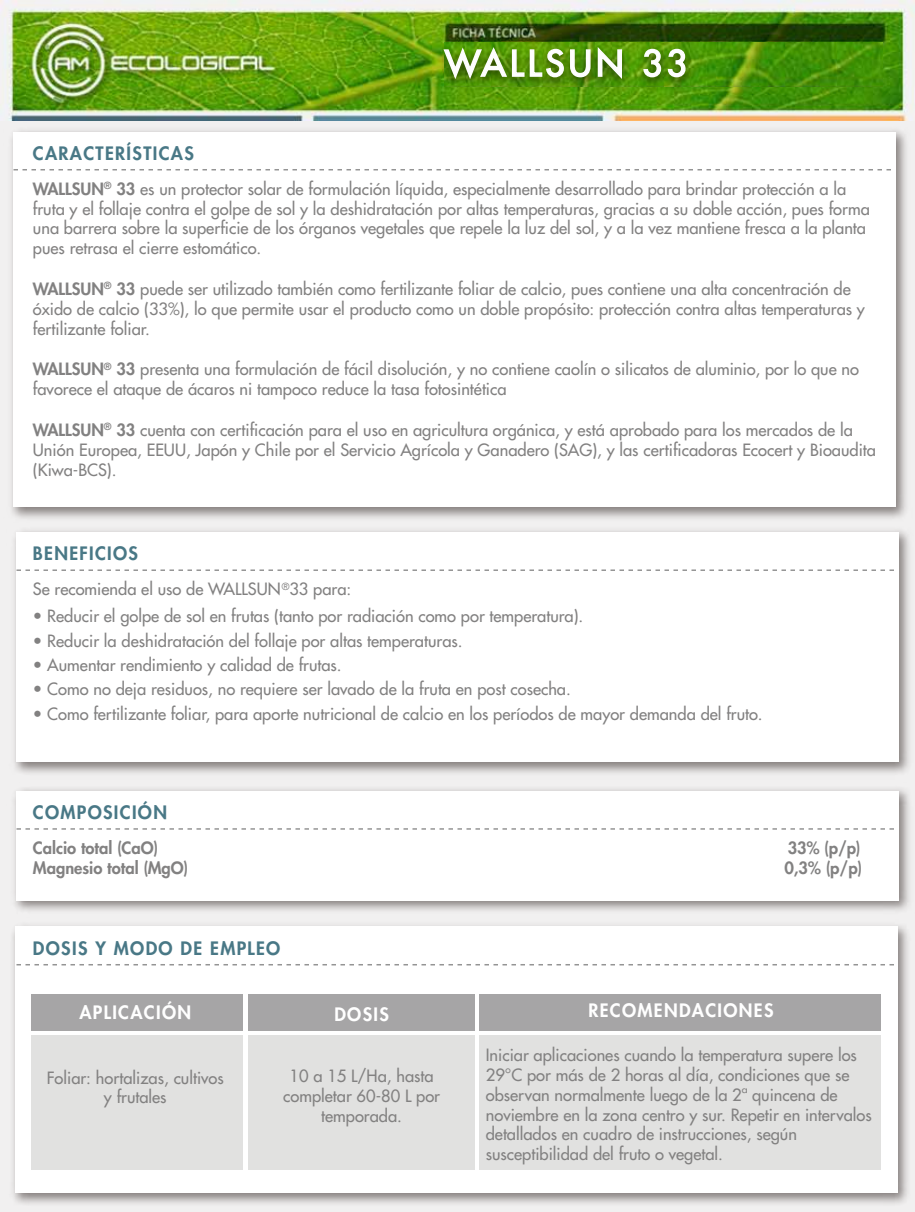
<style>
.page{position:relative;width:915px;height:1212px;background:#fff}
.page>*{position:absolute;margin:0;border:0;box-sizing:border-box;transform-origin:0 0}
.t1{font:800 18px "Futura";letter-spacing:.075em;color:#497886}
.t2{font:800 18px "Futura";letter-spacing:.075em;color:#fff}
.t3{font:16.5px/19.8px "Futura";color:#828181}
.t4{font:800 16.5px "Futura";color:#828181}
.s1{font-weight:800}
</style>
<div class="page">
<img style="left:7px;top:919px;width:908px;height:292px">
<div style="left:16px;top:927px;width:882px;height:266px;background:#fff"></div>
<img style="left:4px;top:122px;width:909px;height:402px">
<div style="left:14px;top:132px;width:882px;height:375px;background:#fff"></div>
<img style="left:7px;top:523px;width:908px;height:256px">
<div style="left:16px;top:532px;width:883px;height:230px;background:#fff"></div>
<img style="left:7px;top:782px;width:908px;height:137px">
<div style="left:16px;top:791px;width:883px;height:110px;background:#fff"></div>
<div style="left:31px;top:994px;width:211px;height:36px;background:#a6a5a6"></div>
<div style="left:31px;top:1036px;width:211px;height:134px;background:#e1e1e0"></div>
<div style="left:249px;top:994px;width:226px;height:36px;background:#a6a5a6"></div>
<div style="left:249px;top:1036px;width:226px;height:134px;background:#e1e1e0"></div>
<div style="left:479px;top:994px;width:401px;height:36px;background:#a6a5a6"></div>
<div style="left:479px;top:1036px;width:401px;height:134px;background:#e1e1e0"></div>
<svg style="left:14px;top:169px;width:877px;height:1px"></svg>
<svg style="left:16px;top:569px;width:878px;height:2px"></svg>
<svg style="left:16px;top:828px;width:878px;height:2px"></svg>
<svg style="left:16px;top:964px;width:878px;height:1px"></svg>
<img style="left:0;top:0;width:915px;height:120px">
<img style="left:700px;top:42px;width:182px;height:45px">
<img style="left:430px;top:38px;width:270px;height:59px">
<svg style="left:442px;top:45px;width:181px;height:36px"></svg>
<svg style="left:643px;top:48px;width:43px;height:30px"></svg>
<p class="t1" style="left:33px;top:142px;width:162px">CARACTERÍSTICAS</p>
<p class="t3" style="left:33px;top:179px;width:838px"><span class="s1">WALLSUN</span><sup>®</sup> <span class="s1">33</span> es un protector solar de formulación líquida, especialmente desarrollado para brindar protección a la fruta y el follaje contra el golpe de sol y la deshidratación por altas temperaturas, gracias a su doble acción, pues forma una barrera sobre la superficie de los órganos vegetales que repele la luz del sol, y a la vez mantiene fresca a la planta pues retrasa el cierre estomático.</p>
<p class="t3" style="left:33px;top:279px;width:834px"><span class="s1">WALLSUN</span><sup>®</sup> <span class="s1">33</span> puede ser utilizado también como fertilizante foliar de calcio, pues contiene una alta concentración de óxido de calcio (33%), lo que permite usar el producto como un doble propósito: protección contra altas temperaturas y fertilizante foliar.</p>
<p class="t3" style="left:33px;top:359px;width:828px"><span class="s1">WALLSUN</span><sup>®</sup> <span class="s1">33</span> presenta una formulación de fácil disolución, y no contiene caolín o silicatos de aluminio, por lo que no favorece el ataque de ácaros ni tampoco reduce la tasa fotosintética</p>
<p class="t3" style="left:33px;top:420px;width:845px"><span class="s1">WALLSUN</span><sup>®</sup> <span class="s1">33</span> cuenta con certificación para el uso en agricultura orgánica, y está aprobado para los mercados de la<br>Unión Europea, EEUU, Japón y Chile por el Servicio Agrícola y Ganadero (SAG), y las certificadoras Ecocert y Bioaudita (Kiwa-BCS).</p>
<p class="t1" style="left:33px;top:542px;width:107px">BENEFICIOS</p>
<p class="t3" style="left:33px;top:579px;width:320px">Se recomienda el uso de WALLSUN<sup>®</sup>33 para:</p>
<p class="t3" style="left:33px;top:607px;width:552px">• Reducir el golpe de sol en frutas (tanto por radiación como por temperatura).</p>
<p class="t3" style="left:33px;top:631px;width:431px">• Reducir la deshidratación del follaje por altas temperaturas.</p>
<p class="t3" style="left:33px;top:655px;width:310px">• Aumentar rendimiento y calidad de frutas.</p>
<p class="t3" style="left:33px;top:680px;width:539px">• Como no deja residuos, no requiere ser lavado de la fruta en post cosecha.</p>
<p class="t3" style="left:33px;top:704px;width:731px">• Como fertilizante foliar, para aporte nutricional de calcio en los períodos de mayor demanda del fruto.</p>
<p class="t1" style="left:33px;top:801px;width:136px">COMPOSICIÓN</p>
<p class="t4" style="left:33px;top:837px;width:127px">Calcio total (CaO)</p>
<p class="t4" style="left:788px;top:837px;width:75px">33% (p/p)</p>
<p class="t4" style="left:33px;top:857px;width:157px">Magnesio total (MgO)</p>
<p class="t4" style="left:784px;top:857px;width:79px">0,3% (p/p)</p>
<p class="t1" style="left:33px;top:937px;width:249px">DOSIS Y MODO DE EMPLEO</p>
<p class="t2" style="left:79px;top:1001px;width:113px">APLICACIÓN</p>
<p class="t2" style="left:334px;top:1003px;width:56px">DOSIS</p>
<p class="t3" style="left:47px;top:1068px;width:179px;text-align:center">Foliar: hortalizas, cultivos y frutales</p>
<p class="t3" style="left:283px;top:1066px;width:158px;text-align:center">10 a 15 L/Ha, hasta completar 60-80 L por temporada.</p>
<p class="t2" style="left:588px;top:999px;width:187px">RECOMENDACIONES</p>
<p class="t3" style="left:486px;top:1045px;width:388px">Iniciar aplicaciones cuando la temperatura supere los 29°C por más de 2 horas al día, condiciones que se observan normalmente luego de la 2ª quincena de noviembre en la zona centro y sur. Repetir en intervalos detallados en cuadro de instrucciones, según susceptibilidad del fruto o vegetal.</p>
</div>
